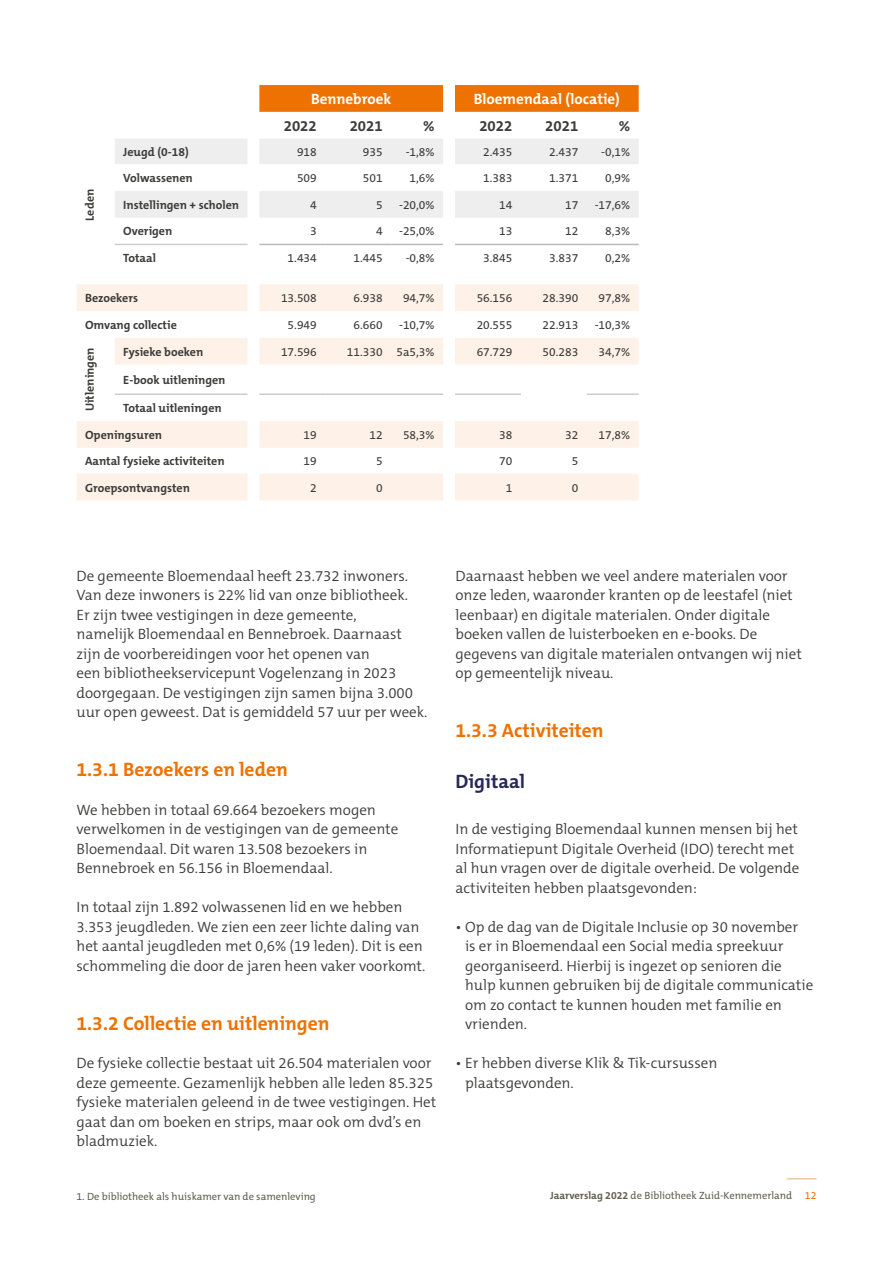
<style>
.page{position:relative;width:893px;height:1263px;background:#fff}
.page>*{position:absolute;margin:0;border:0;box-sizing:border-box;transform-origin:0 0}
.Kop_5{font:700 19.5px "The Mix C5";color:#ee7201}
.Tussenkop{font:700 19.5px "The Mix C5";color:#262959}
.Platte_tekst{font:300 15px/19.5px "The Mix C5";color:#3c3c3b}
.Balk{font:700 15px "The Mix C5";color:#fff}
.Tussenkop-2{font:700 15px "The Mix C5";color:#3c3c3b}
.Tabel_cijfers_ps_8{font:12px "The Mix C5";color:#3c3c3b}
.Primary{font:700 12px "The Mix C5";color:#3c3c3b}
.t1{font:10.5px "The Mix C5";color:#60604d}
.s1{font-weight:700}
.s2{color:#ee7201}
</style>
<div class="page">
<svg style="left:787px;top:1178px;width:29px;height:1px"></svg>
<svg style="left:259px;top:85px;width:380px;height:27px;background:#ee770b"></svg>
<svg style="left:115px;top:139px;width:524px;height:79px"></svg>
<svg style="left:77px;top:284px;width:562px;height:217px"></svg>
<hr style="left:115px;top:244px;width:132px;height:1px;background:#ccc">
<hr style="left:115px;top:393px;width:132px;height:2px;background:#ccc">
<hr style="left:259px;top:393px;width:66px;height:2px;background:#ccc">
<hr style="left:325px;top:393px;width:66px;height:2px;background:#ccc">
<hr style="left:391px;top:393px;width:52px;height:2px;background:#ccc">
<hr style="left:455px;top:393px;width:66px;height:2px;background:#ccc">
<hr style="left:587px;top:393px;width:52px;height:2px;background:#ccc">
<hr style="left:259px;top:244px;width:66px;height:1px;background:#bababa">
<hr style="left:325px;top:244px;width:66px;height:1px;background:#bababa">
<hr style="left:391px;top:244px;width:52px;height:1px;background:#bababa">
<hr style="left:455px;top:244px;width:66px;height:1px;background:#bababa">
<hr style="left:521px;top:244px;width:66px;height:1px;background:#bababa">
<hr style="left:587px;top:244px;width:52px;height:1px;background:#bababa">
<p class="Balk" style="left:311px;top:89px;width:82px">Bennebroek</p>
<p class="Balk" style="left:474px;top:89px;width:147px">Bloemendaal (locatie)</p>
<p class="Tussenkop-2" style="left:284px;top:116px;width:34px">2022</p>
<p class="Tussenkop-2" style="left:350px;top:116px;width:34px">2021</p>
<p class="Tussenkop-2" style="left:423px;top:116px;width:13px">%</p>
<p class="Tussenkop-2" style="left:479px;top:116px;width:34px">2022</p>
<p class="Tussenkop-2" style="left:545px;top:116px;width:34px">2021</p>
<p class="Tussenkop-2" style="left:619px;top:116px;width:13px">%</p>
<p class="Primary" style="left:123px;top:144px;width:67px">Jeugd (0-18)</p>
<p class="Tabel_cijfers_ps_8" style="left:297px;top:144px;width:21px">918</p>
<p class="Tabel_cijfers_ps_8" style="left:363px;top:144px;width:21px">935</p>
<p class="Tabel_cijfers_ps_8" style="left:406px;top:144px;width:30px">-1,8%</p>
<p class="Tabel_cijfers_ps_8" style="left:483px;top:144px;width:31px">2.435</p>
<p class="Tabel_cijfers_ps_8" style="left:549px;top:144px;width:31px">2.437</p>
<p class="Tabel_cijfers_ps_8" style="left:601px;top:144px;width:30px">-0,1%</p>
<p class="Primary" style="left:123px;top:170px;width:71px">Volwassenen</p>
<p class="Tabel_cijfers_ps_8" style="left:297px;top:170px;width:21px">509</p>
<p class="Tabel_cijfers_ps_8" style="left:363px;top:170px;width:21px">501</p>
<p class="Tabel_cijfers_ps_8" style="left:410px;top:170px;width:26px">1,6%</p>
<p class="Tabel_cijfers_ps_8" style="left:483px;top:170px;width:31px">1.383</p>
<p class="Tabel_cijfers_ps_8" style="left:549px;top:170px;width:31px">1.371</p>
<p class="Tabel_cijfers_ps_8" style="left:605px;top:170px;width:26px">0,9%</p>
<p class="Primary" style="left:123px;top:197px;width:117px">Instellingen + scholen</p>
<p class="Tabel_cijfers_ps_8" style="left:310px;top:197px;width:8px">4</p>
<p class="Tabel_cijfers_ps_8" style="left:376px;top:197px;width:8px">5</p>
<p class="Tabel_cijfers_ps_8" style="left:399px;top:197px;width:37px">-20,0%</p>
<p class="Tabel_cijfers_ps_8" style="left:499px;top:197px;width:15px">14</p>
<p class="Tabel_cijfers_ps_8" style="left:565px;top:197px;width:15px">17</p>
<p class="Tabel_cijfers_ps_8" style="left:595px;top:197px;width:37px">-17,6%</p>
<p class="Primary" style="left:123px;top:224px;width:50px">Overigen</p>
<p class="Tabel_cijfers_ps_8" style="left:310px;top:224px;width:8px">3</p>
<p class="Tabel_cijfers_ps_8" style="left:376px;top:224px;width:8px">4</p>
<p class="Tabel_cijfers_ps_8" style="left:399px;top:224px;width:37px">-25,0%</p>
<p class="Tabel_cijfers_ps_8" style="left:499px;top:224px;width:15px">13</p>
<p class="Tabel_cijfers_ps_8" style="left:565px;top:224px;width:15px">12</p>
<p class="Tabel_cijfers_ps_8" style="left:605px;top:224px;width:26px">8,3%</p>
<p class="Primary" style="left:123px;top:250px;width:34px">Totaal</p>
<p class="Tabel_cijfers_ps_8" style="left:288px;top:250px;width:31px">1.434</p>
<p class="Tabel_cijfers_ps_8" style="left:354px;top:250px;width:31px">1.445</p>
<p class="Tabel_cijfers_ps_8" style="left:406px;top:250px;width:30px">-0,8%</p>
<p class="Tabel_cijfers_ps_8" style="left:483px;top:250px;width:31px">3.845</p>
<p class="Tabel_cijfers_ps_8" style="left:549px;top:250px;width:31px">3.837</p>
<p class="Tabel_cijfers_ps_8" style="left:605px;top:250px;width:26px">0,2%</p>
<p class="Primary" style="left:85px;top:290px;width:55px">Bezoekers</p>
<p class="Tabel_cijfers_ps_8" style="left:281px;top:290px;width:37px">13.508</p>
<p class="Tabel_cijfers_ps_8" style="left:354px;top:290px;width:31px">6.938</p>
<p class="Tabel_cijfers_ps_8" style="left:403px;top:290px;width:33px">94,7%</p>
<p class="Tabel_cijfers_ps_8" style="left:477px;top:290px;width:37px">56.156</p>
<p class="Tabel_cijfers_ps_8" style="left:543px;top:290px;width:37px">28.390</p>
<p class="Tabel_cijfers_ps_8" style="left:599px;top:290px;width:33px">97,8%</p>
<p class="Primary" style="left:85px;top:317px;width:93px">Omvang collectie</p>
<p class="Tabel_cijfers_ps_8" style="left:288px;top:317px;width:31px">5.949</p>
<p class="Tabel_cijfers_ps_8" style="left:354px;top:317px;width:31px">6.660</p>
<p class="Tabel_cijfers_ps_8" style="left:399px;top:317px;width:37px">-10,7%</p>
<p class="Tabel_cijfers_ps_8" style="left:477px;top:317px;width:37px">20.555</p>
<p class="Tabel_cijfers_ps_8" style="left:543px;top:317px;width:37px">22.913</p>
<p class="Tabel_cijfers_ps_8" style="left:595px;top:317px;width:37px">-10,3%</p>
<p class="Primary" style="left:82px;top:411px;width:65px;rotate:-90deg">Uitleningen</p>
<p class="Primary" style="left:123px;top:344px;width:81px">Fysieke boeken</p>
<p class="Tabel_cijfers_ps_8" style="left:281px;top:344px;width:37px">17.596</p>
<p class="Tabel_cijfers_ps_8" style="left:347px;top:344px;width:37px">11.330</p>
<p class="Tabel_cijfers_ps_8" style="left:397px;top:344px;width:40px">5a5,3%</p>
<p class="Tabel_cijfers_ps_8" style="left:477px;top:344px;width:37px">67.729</p>
<p class="Tabel_cijfers_ps_8" style="left:543px;top:344px;width:37px">50.283</p>
<p class="Tabel_cijfers_ps_8" style="left:599px;top:344px;width:33px">34,7%</p>
<p class="Primary" style="left:82px;top:221px;width:33px;rotate:-90deg">Leden</p>
<p class="Primary" style="left:123px;top:372px;width:104px">E-book uitleningen</p>
<p class="Primary" style="left:123px;top:400px;width:100px">Totaal uitleningen</p>
<p class="Primary" style="left:85px;top:427px;width:78px">Openingsuren</p>
<p class="Tabel_cijfers_ps_8" style="left:304px;top:427px;width:15px">19</p>
<p class="Tabel_cijfers_ps_8" style="left:369px;top:427px;width:15px">12</p>
<p class="Tabel_cijfers_ps_8" style="left:403px;top:427px;width:33px">58,3%</p>
<p class="Tabel_cijfers_ps_8" style="left:499px;top:427px;width:15px">38</p>
<p class="Tabel_cijfers_ps_8" style="left:565px;top:427px;width:15px">32</p>
<p class="Tabel_cijfers_ps_8" style="left:599px;top:427px;width:33px">17,8%</p>
<p class="Primary" style="left:85px;top:453px;width:141px">Aantal fysieke activiteiten</p>
<p class="Tabel_cijfers_ps_8" style="left:304px;top:453px;width:15px">19</p>
<p class="Tabel_cijfers_ps_8" style="left:376px;top:453px;width:8px">5</p>
<p class="Tabel_cijfers_ps_8" style="left:499px;top:453px;width:15px">70</p>
<p class="Tabel_cijfers_ps_8" style="left:572px;top:453px;width:8px">5</p>
<p class="Primary" style="left:85px;top:480px;width:106px">Groepsontvangsten</p>
<p class="Tabel_cijfers_ps_8" style="left:310px;top:480px;width:8px">2</p>
<p class="Tabel_cijfers_ps_8" style="left:376px;top:480px;width:8px">0</p>
<p class="Tabel_cijfers_ps_8" style="left:506px;top:480px;width:8px">1</p>
<p class="Tabel_cijfers_ps_8" style="left:572px;top:480px;width:8px">0</p>
<p class="Platte_tekst" style="left:77px;top:566px;width:352px">De gemeente Bloemendaal heeft 23.732 inwoners.<br>Van deze inwoners is 22% lid van onze bibliotheek.<br>Er zijn twee vestigingen in deze gemeente,<br>namelijk Bloemendaal en Bennebroek. Daarnaast zijn de voorbereidingen voor het openen van<br>een bibliotheekservicepunt Vogelenzang in 2023 doorgegaan. De vestigingen zijn samen bijna 3.000 uur open geweest. Dat is gemiddeld 57 uur per week.</p>
<p class="Kop_5" style="left:77px;top:757px;width:213px">1.3.1 Bezoekers en leden</p>
<p class="Platte_tekst" style="left:77px;top:800px;width:323px">We hebben in totaal 69.664 bezoekers mogen verwelkomen in de vestigingen van de gemeente Bloemendaal. Dit waren 13.508 bezoekers in Bennebroek en 56.156 in Bloemendaal.</p>
<p class="Platte_tekst" style="left:77px;top:897px;width:351px">In totaal zijn 1.892 volwassenen lid en we hebben 3.353 jeugdleden. We zien een zeer lichte daling van het aantal jeugdleden met 0,6% (19 leden). Dit is een schommeling die door de jaren heen vaker voorkomt.</p>
<p class="Kop_5" style="left:77px;top:1010px;width:255px">1.3.2 Collectie en uitleningen</p>
<p class="Platte_tekst" style="left:77px;top:1053px;width:361px">De fysieke collectie bestaat uit 26.504 materialen voor deze gemeente. Gezamenlijk hebben alle leden 85.325 fysieke materialen geleend in de twee vestigingen. Het gaat dan om boeken en strips, maar ook om dvd’s en bladmuziek.</p>
<p class="t1" style="left:77px;top:1190px;width:241px">1. De bibliotheek als huiskamer van de samenleving</p>
<p class="Platte_tekst" style="left:455px;top:566px;width:348px">Daarnaast hebben we veel andere materialen voor onze leden, waaronder kranten op de leestafel (niet leenbaar) en digitale materialen. Onder digitale boeken vallen de luisterboeken en e-books. De gegevens van digitale materialen ontvangen wij niet op gemeentelijk niveau.</p>
<p class="Kop_5" style="left:455px;top:718px;width:150px">1.3.3 Activiteiten</p>
<p class="Tussenkop" style="left:455px;top:768px;width:71px">Digitaal</p>
<p class="Platte_tekst" style="left:455px;top:819px;width:345px">In de vestiging Bloemendaal kunnen mensen bij het Informatiepunt Digitale Overheid (IDO) terecht met al hun vragen over de digitale overheid. De volgende activiteiten hebben plaatsgevonden:</p>
<p class="Platte_tekst" style="left:465px;top:917px;width:350px;text-indent:-10px">• Op de dag van de Digitale Inclusie op 30 november<br>is er in Bloemendaal een Social media spreekuur georganiseerd. Hierbij is ingezet op senioren die hulp kunnen gebruiken bij de digitale communicatie om zo contact te kunnen houden met familie en vrienden.</p>
<p class="Platte_tekst" style="left:465px;top:1053px;width:254px;text-indent:-10px">• Er hebben diverse Klik &amp; Tik-cursussen plaatsgevonden.</p>
<p class="t1" style="left:550px;top:1189px;width:268px"><span class="s1">Jaarverslag 2022</span> de Bibliotheek Zuid-Kennemerland <span class="s2">12</span></p>
</div>
